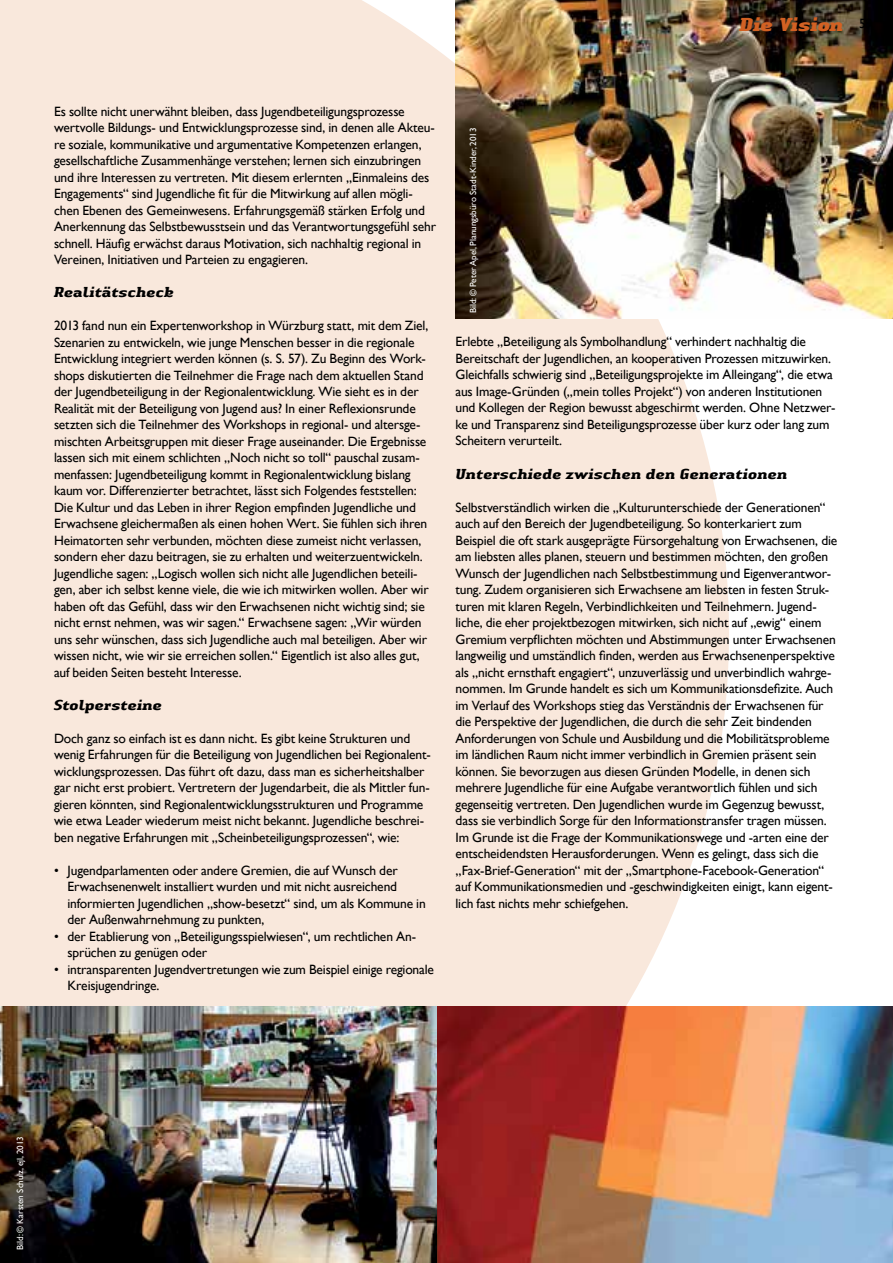
<style>
.page{position:relative;width:893px;height:1263px;background:#fff}
.page>*{position:absolute;margin:0;border:0;box-sizing:border-box;transform-origin:0 0}
.t1{font:italic 900 19.5px "Authentic Serif Com";color:#d26123}
.t2{font:italic 700 15px "Authentic Serif Com";letter-spacing:-.015em;color:#000}
.t3{font:13.5px/16.5px "Gill Sans";letter-spacing:-.01em;color:#000}
.t4{font:9px "Gill Sans";color:#fff}
</style>
<div class="page">
<div style="left:0;top:0;width:729px;height:1007px;background:#f9e8dc"></div>
<img style="left:455px;top:0;width:438px;height:319px">
<img style="left:0;top:1007px;width:893px;height:256px">
<h1 class="t1" style="left:740px;top:12px;width:105px">Die Vision</h1>
<p class="t3" style="left:859px;top:16px;width:15px">59</p>
<p class="t3" style="left:54px;top:103px;width:384px">Es sollte nicht unerwähnt bleiben, dass Jugendbeteiligungsprozesse wertvolle Bildungs- und Entwicklungsprozesse sind, in denen alle Akteu&shy;re soziale, kommunikative und argumentative Kompetenzen erlangen, gesellschaftliche Zusammenhänge verstehen; lernen sich einzubringen und ihre Interessen zu vertreten. Mit diesem erlernten „Einmaleins des Engagements“ sind Jugendliche fit für die Mitwirkung auf allen mögli&shy;chen Ebenen des Gemeinwesens. Erfahrungsgemäß stärken Erfolg und Anerkennung das Selbstbewusstsein und das Verantwortungsgefühl sehr schnell. Häufig erwächst daraus Motivation, sich nachhaltig regional in Vereinen, Initiativen und Parteien zu engagieren.</p>
<p class="t2" style="left:54px;top:282px;width:122px">Realitätscheck</p>
<p class="t3" style="left:54px;top:317px;width:376px">2013 fand nun ein Expertenworkshop in Würzburg statt, mit dem Ziel, Szenarien zu entwickeln, wie junge Menschen besser in die regionale Entwicklung integriert werden können (s. S. 57). Zu Beginn des Work&shy;shops diskutierten die Teilnehmer die Frage nach dem aktuellen Stand der Jugendbeteiligung in der Regionalentwicklung. Wie sieht es in der Realität mit der Beteiligung von Jugend aus? In einer Reflexionsrunde setzten sich die Teilnehmer des Workshops in regional- und altersge&shy;mischten Arbeitsgruppen mit dieser Frage auseinander. Die Ergebnisse lassen sich mit einem schlichten „Noch nicht so toll“ pauschal zusam&shy;menfassen: Jugendbeteiligung kommt in Regionalentwicklung bislang kaum vor. Differenzierter betrachtet, lässt sich Folgendes feststellen:<br>Die Kultur und das Leben in ihrer Region empfinden Jugendliche und Erwachsene gleichermaßen als einen hohen Wert. Sie fühlen sich ihren Heimatorten sehr verbunden, möchten diese zumeist nicht verlassen, sondern eher dazu beitragen, sie zu erhalten und weiterzuentwickeln.<br>Jugendliche sagen: „Logisch wollen sich nicht alle Jugendlichen beteili&shy;gen, aber ich selbst kenne viele, die wie ich mitwirken wollen. Aber wir haben oft das Gefühl, dass wir den Erwachsenen nicht wichtig sind; sie nicht ernst nehmen, was wir sagen.“ Erwachsene sagen: „Wir würden uns sehr wünschen, dass sich Jugendliche auch mal beteiligen. Aber wir wissen nicht, wie wir sie erreichen sollen.“ Eigentlich ist also alles gut, auf beiden Seiten besteht Interesse.</p>
<p class="t2" style="left:54px;top:695px;width:110px">Stolpersteine</p>
<p class="t3" style="left:54px;top:730px;width:378px">Doch ganz so einfach ist es dann nicht. Es gibt keine Strukturen und wenig Erfahrungen für die Beteiligung von Jugendlichen bei Regionalent&shy;wicklungsprozessen. Das führt oft dazu, dass man es sicherheitshalber gar nicht erst probiert. Vertretern der Jugendarbeit, die als Mittler fun&shy;gieren könnten, sind Regionalentwicklungsstrukturen und Programme wie etwa Leader wiederum meist nicht bekannt. Jugendliche beschrei&shy;ben negative Erfahrungen mit „Scheinbeteiligungsprozessen“, wie:</p>
<p class="t3" style="left:68px;top:862px;width:360px;text-indent:-14px">• Jugendparlamenten oder andere Gremien, die auf Wunsch der Erwachsenenwelt installiert wurden und mit nicht ausreichend informierten Jugendlichen „show-besetzt“ sind, um als Kommune in der Außenwahrnehmung zu punkten,</p>
<p class="t3" style="left:68px;top:928px;width:350px;text-indent:-14px">• der Etablierung von „Beteiligungsspielwiesen“, um rechtlichen An&shy;sprüchen zu genügen oder</p>
<p class="t3" style="left:68px;top:961px;width:368px;text-indent:-14px">• intransparenten Jugendvertretungen wie zum Beispiel einige regionale<br>Kreisjugendringe.</p>
<p class="t4" style="left:468px;top:313px;width:187px;rotate:-90deg">Bild: © Peter Apel, Planungsbüro Stadt-Kinder, 2013</p>
<p class="t3" style="left:455px;top:334px;width:382px">Erlebte „Beteiligung als Symbolhandlung“ verhindert nachhaltig die Bereitschaft der Jugendlichen, an kooperativen Prozessen mitzuwirken.<br>Gleichfalls schwierig sind „Beteiligungsprojekte im Alleingang“, die etwa aus Image-Gründen („mein tolles Projekt“) von anderen Institutionen und Kollegen der Region bewusst abgeschirmt werden. Ohne Netzwer&shy;ke und Transparenz sind Beteiligungsprozesse über kurz oder lang zum Scheitern verurteilt.</p>
<p class="t2" style="left:455px;top:464px;width:334px">Unterschiede zwischen den Generationen</p>
<p class="t3" style="left:455px;top:499px;width:383px">Selbstverständlich wirken die „Kulturunterschiede der Generationen“ auch auf den Bereich der Jugendbeteiligung. So konterkariert zum Beispiel die oft stark ausgeprägte Fürsorgehaltung von Erwachsenen, die am liebsten alles planen, steuern und bestimmen möchten, den großen Wunsch der Jugendlichen nach Selbstbestimmung und Eigenverantwor&shy;tung. Zudem organisieren sich Erwachsene am liebsten in festen Struk&shy;turen mit klaren Regeln, Verbindlichkeiten und Teilnehmern. Jugend&shy;liche, die eher projektbezogen mitwirken, sich nicht auf „ewig“ einem Gremium verpflichten möchten und Abstimmungen unter Erwachsenen langweilig und umständlich finden, werden aus Erwachsenenperspektive als „nicht ernsthaft engagiert“, unzuverlässig und unverbindlich wahrge&shy;nommen. Im Grunde handelt es sich um Kommunikationsdefizite. Auch im Verlauf des Workshops stieg das Verständnis der Erwachsenen für die Perspektive der Jugendlichen, die durch die sehr Zeit bindenden Anforderungen von Schule und Ausbildung und die Mobilitätsprobleme im ländlichen Raum nicht immer verbindlich in Gremien präsent sein können. Sie bevorzugen aus diesen Gründen Modelle, in denen sich mehrere Jugendliche für eine Aufgabe verantwortlich fühlen und sich gegenseitig vertreten. Den Jugendlichen wurde im Gegenzug bewusst, dass sie verbindlich Sorge für den Informationstransfer tragen müssen.<br>Im Grunde ist die Frage der Kommunikationswege und -arten eine der entscheidendsten Herausforderungen. Wenn es gelingt, dass sich die „Fax-Brief-Generation“ mit der „Smartphone-Facebook-Generation“ auf Kommunikationsmedien und -geschwindigkeiten einigt, kann eigent&shy;lich fast nichts mehr schiefgehen.</p>
<p class="t4" style="left:15px;top:1250px;width:115px;rotate:-90deg">Bild: © Karsten Schulz, ejl, 2013</p>
</div>
